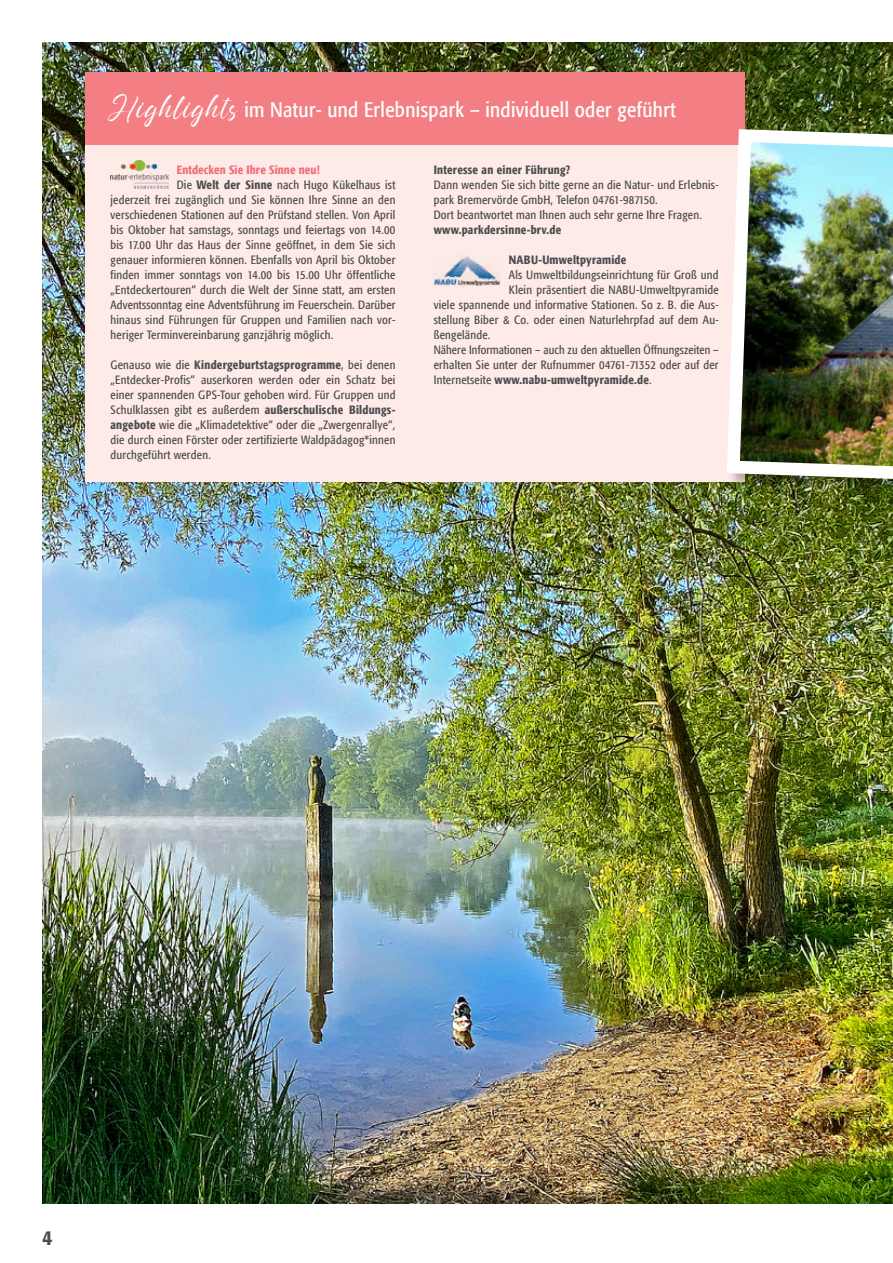
<style>
.page{position:relative;width:893px;height:1263px;background:#fff}
.page>*{position:absolute;margin:0;border:0;box-sizing:border-box;transform-origin:0 0}
.t1{font:condensed 21px "Formata";letter-spacing:.02em;color:#fff}
.t2{font:500 condensed 21px "Formata";color:#4d4d4f}
.t3{font:condensed 12px/15px "Formata";letter-spacing:.02em;color:#4d4d4f;text-align:justify}
.t4{font:500 condensed 12px "Formata";letter-spacing:.02em;color:#4d4d4f}
.t5{font:500 condensed 12px "Formata";letter-spacing:.01em;color:#f26c78}
.s1{font-family:"Nathallis";font-stretch:normal;font-size:40.5px}
.s2{font-weight:500}
.s3{font-weight:400}
</style>
<div class="page">
<img style="left:43px;top:43px;width:850px;height:1160px">
<div style="left:85px;top:90px;width:659px;height:392px;background:#feebe8"></div>
<div style="left:85px;top:72px;width:659px;height:72px;background:#f37e84"></div>
<div style="left:728px;top:130px;width:165px;height:376px;background:#000;opacity:.28"></div>
<img style="left:720px;top:123px;width:173px;height:373px">
<img style="left:434px;top:256px;width:66px;height:31px">
<img style="left:111px;top:160px;width:57px;height:29px">
<h1 class="t1" style="left:108px;top:97px;width:569px"><span class="s1">Highlights</span> im Natur- und Erlebnispark – individuell oder geführt</h1>
<p class="t5" style="left:177px;top:162px;width:144px">Entdecken Sie Ihre Sinne neu!</p>
<p class="t3" style="left:177px;top:177px;width:220px">Die <span class="s2">Welt der Sinne</span> nach Hugo Kükelhaus ist</p>
<p class="t3" style="left:111px;top:192px;width:286px">jederzeit frei zugänglich und Sie können Ihre Sinne an den</p>
<p class="t3" style="left:111px;top:207px;width:286px">verschiedenen Stationen auf den Prüfstand stellen. Von April</p>
<p class="t3" style="left:111px;top:222px;width:286px">bis Oktober hat samstags, sonntags und feiertags von 14.00</p>
<p class="t3" style="left:111px;top:237px;width:286px">bis 17.00 Uhr das Haus der Sinne geöffnet, in dem Sie sich</p>
<p class="t3" style="left:111px;top:252px;width:286px">genauer informieren können. Ebenfalls von April bis Oktober</p>
<p class="t3" style="left:111px;top:267px;width:286px">finden immer sonntags von 14.00 bis 15.00 Uhr öffentliche</p>
<p class="t3" style="left:111px;top:282px;width:286px">„Entdeckertouren“ durch die Welt der Sinne statt, am ersten</p>
<p class="t3" style="left:111px;top:297px;width:286px">Adventssonntag eine Adventsführung im Feuerschein. Darüber</p>
<p class="t3" style="left:111px;top:312px;width:286px">hinaus sind Führungen für Gruppen und Familien nach vor-</p>
<p class="t3" style="left:111px;top:327px;width:224px">heriger Terminvereinbarung ganzjährig möglich.</p>
<p class="t3" style="left:111px;top:357px;width:286px">Genauso wie die <span class="s2">Kindergeburtstagsprogramme</span>, bei denen „Entdecker-Profis“ auserkoren werden oder ein Schatz bei einer spannenden GPS-Tour gehoben wird. Für Gruppen und Schulklassen gibt es außerdem <span class="s2">außerschulische Bildungs&shy;angebote</span> wie die „Klimadetektive“ oder die „Zwergenrallye“, die durch einen Förster oder zertifizierte Waldpädagog*innen durchgeführt werden.</p>
<p class="t4" style="left:434px;top:162px;width:138px">Interesse an einer Führung?</p>
<p class="t3" style="left:434px;top:177px;width:286px;text-align:left">Dann wenden Sie sich bitte gerne an die Natur- und Erlebnis&shy;park Bremervörde GmbH, Telefon 04761-987150.<br>Dort beantwortet man Ihnen auch sehr gerne Ihre Fragen.</p>
<p class="t4" style="left:434px;top:222px;width:129px">www.parkdersinne-brv.de</p>
<p class="t4" style="left:509px;top:252px;width:119px">NABU-Umweltpyramide</p>
<p class="t3" style="left:509px;top:267px;width:211px">Als Umweltbildungseinrichtung für Groß und</p>
<p class="t3" style="left:509px;top:282px;width:211px">Klein präsentiert die NABU-Umweltpyramide</p>
<p class="t3" style="left:434px;top:297px;width:286px">viele spannende und informative Stationen. So z. B. die Aus-</p>
<p class="t3" style="left:434px;top:312px;width:286px">stellung Biber &amp; Co. oder einen Naturlehrpfad auf dem Au-</p>
<p class="t3" style="left:434px;top:327px;width:58px">ßengelände.</p>
<p class="t3" style="left:434px;top:342px;width:286px">Nähere Informationen – auch zu den aktuellen Öffnungszeiten –</p>
<p class="t3" style="left:434px;top:357px;width:286px">erhalten Sie unter der Rufnummer 04761-71352 oder auf der</p>
<p class="t4" style="left:434px;top:372px;width:219px"><span class="s3">Internetseite</span> www.nabu-umweltpyramide.de<span class="s3">.</span></p>
<h1 class="t2" style="left:43px;top:1225px;width:12px">4</h1>
</div>
